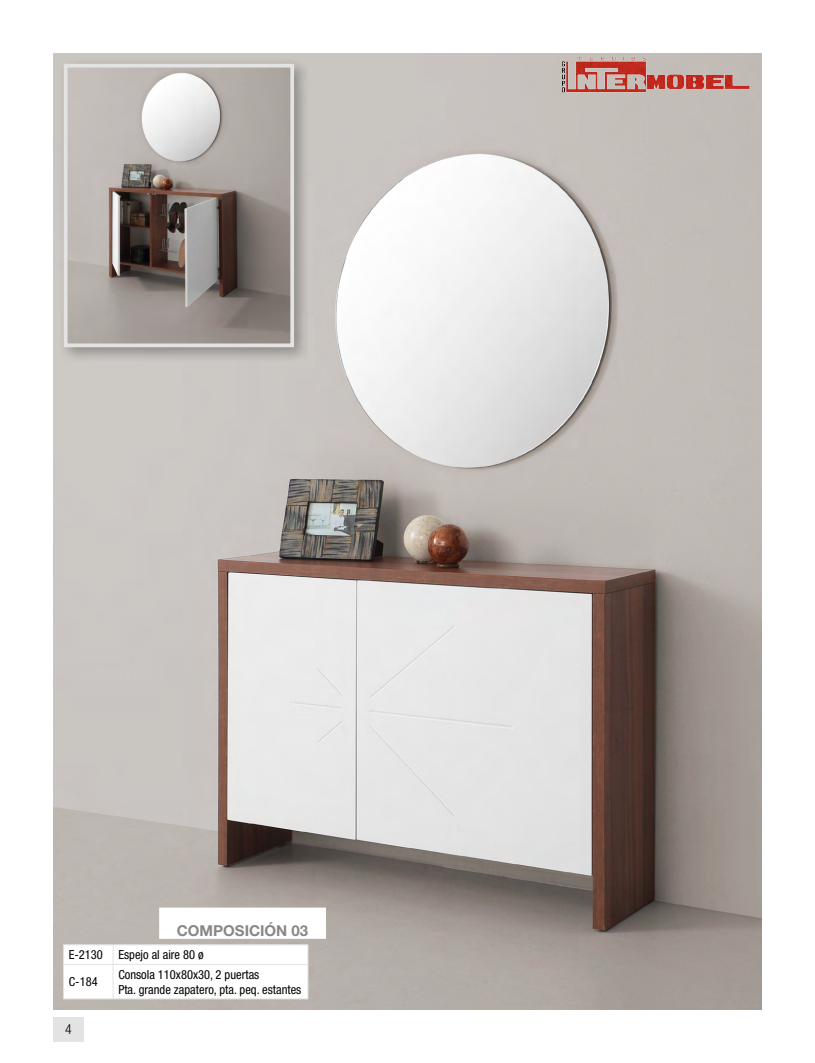
<style>
.page{position:relative;width:815px;height:1063px;background:#fff}
.page>*{position:absolute;margin:0;border:0;box-sizing:border-box;transform-origin:0 0}
.Composicion{font:700 15px "Helvetica Neue LT Std";color:#878786}
.t1{font:300 condensed 13.75px "Helvetica Neue LT Std";color:#000}
.tabla_izquierda{font:condensed 12.5px/15px "Helvetica Neue LT Std";color:#000}
</style>
<div class="page">
<div style="left:53px;top:1017px;width:31px;height:24px;background:#e3e3e3"></div>
<img style="left:53px;top:53px;width:709px;height:957px">
<div style="left:159px;top:908px;width:167px;height:31px;background:#fff"></div>
<hr style="left:63px;top:944px;width:50px;height:1px;background:#e3e3e3">
<hr style="left:113px;top:944px;width:195px;height:1px;background:#e3e3e3">
<svg style="left:63px;top:945px;width:246px;height:54px"></svg>
<hr style="left:63px;top:965px;width:1px;height:34px;background:#e3e3e3">
<hr style="left:308px;top:965px;width:1px;height:34px;background:#e3e3e3">
<hr style="left:63px;top:999px;width:50px;height:1px;background:#e3e3e3">
<hr style="left:113px;top:999px;width:195px;height:1px;background:#e3e3e3">
<div style="left:58px;top:57px;width:253px;height:307px;background:#000;opacity:.3"></div>
<img style="left:69px;top:69px;width:220px;height:273px">
<div style="left:64px;top:64px;width:230px;height:283px;border:4px solid #e3e3e3"></div>
<img style="left:562px;top:57px;width:189px;height:38px">
<p class="Composicion" style="left:177px;top:921px;width:133px">COMPOSICIÓN 03</p>
<p class="tabla_izquierda" style="left:69px;top:947px;width:36px">E-2130</p>
<p class="tabla_izquierda" style="left:118px;top:947px;width:87px">Espejo al aire 80 ø</p>
<p class="tabla_izquierda" style="left:69px;top:974px;width:30px">C-184</p>
<p class="tabla_izquierda" style="left:118px;top:967px;width:184px">Consola 110x80x30, 2 puertas<br>Pta. grande zapatero, pta. peq. estantes</p>
<p class="t1" style="left:65px;top:1021px;width:8px">4</p>
</div>
